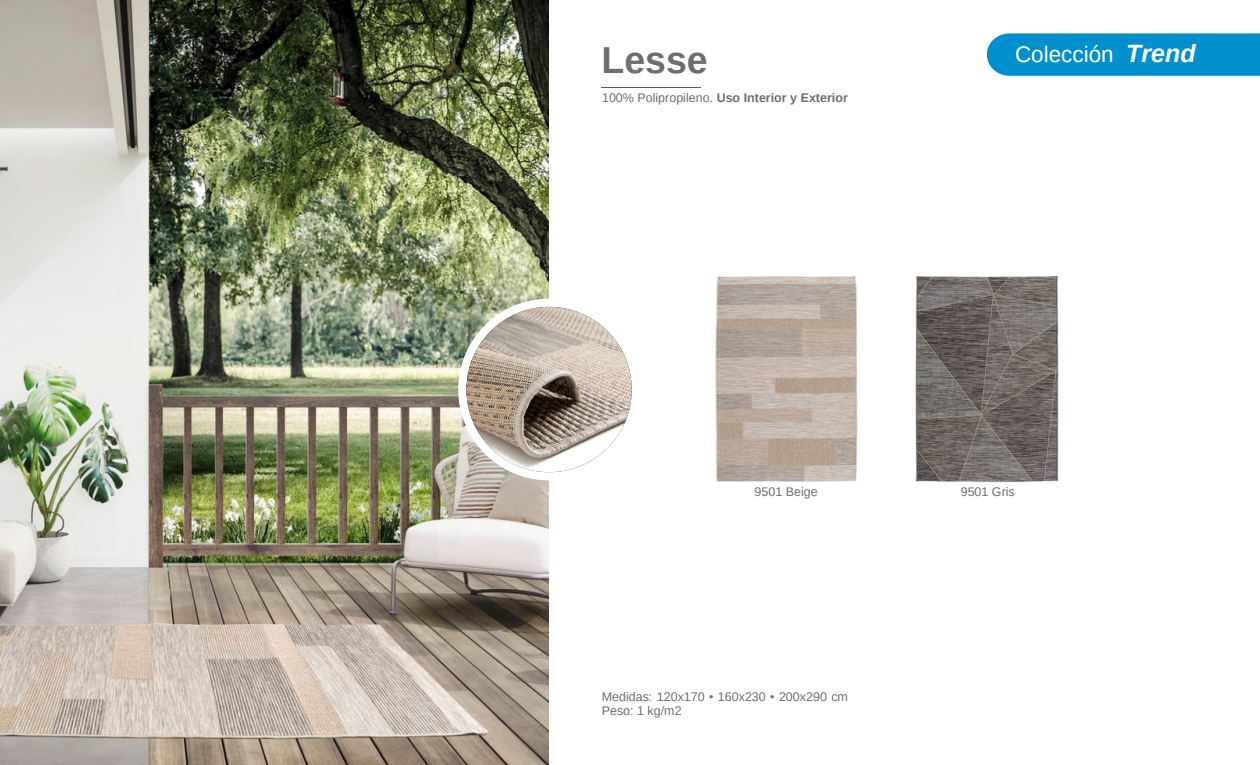
<style>
.page{position:relative;width:1260px;height:765px;background:#fff}
.page>*{position:absolute;margin:0;border:0;box-sizing:border-box;transform-origin:0 0}
.t1{font:700 37.5px "Arimo";color:#6d6e70}
.t2{font:italic 700 25px "Arimo";color:#fff}
.t3{font:22.5px "Arimo";color:#fff}
.t4{font:12.5px/14px "Arimo";color:#6d6e70}
.t5{font:700 12.5px "Arimo";color:#6d6e70}
.s1{font-weight:400}
</style>
<div class="page">
<img style="left:0;top:0;width:548px;height:765px">
<hr style="left:602px;top:87px;width:99px;height:1px;background:#5a5a5d">
<img style="left:715px;top:275px;width:143px;height:207px">
<img style="left:915px;top:275px;width:144px;height:208px">
<svg style="left:458px;top:299px;width:174px;height:181px"></svg>
<img style="left:466px;top:307px;width:166px;height:165px;border-radius:50%">
<div style="left:987px;top:33px;width:273px;height:43px;background:#008fcd"></div>
<p class="t1" style="left:602px;top:39px;width:108px">Lesse</p>
<h3 class="t5" style="left:602px;top:90px;width:247px"><span class="s1">100% Polipropileno.</span> Uso Interior y Exterior</h3>
<p class="t3" style="left:1015px;top:42px;width:100px">Colección</p>
<p class="t2" style="left:1126px;top:39px;width:71px">Trend</p>
<p class="t4" style="left:755px;top:484px;width:65px">9501 Beige</p>
<p class="t4" style="left:602px;top:690px;width:248px">Medidas: 120x170 • 160x230 • 200x290 cm<br>Peso: 1 kg/m2</p>
<h2 class="t4" style="left:961px;top:484px;width:56px">9501 Gris</h2>
</div>
